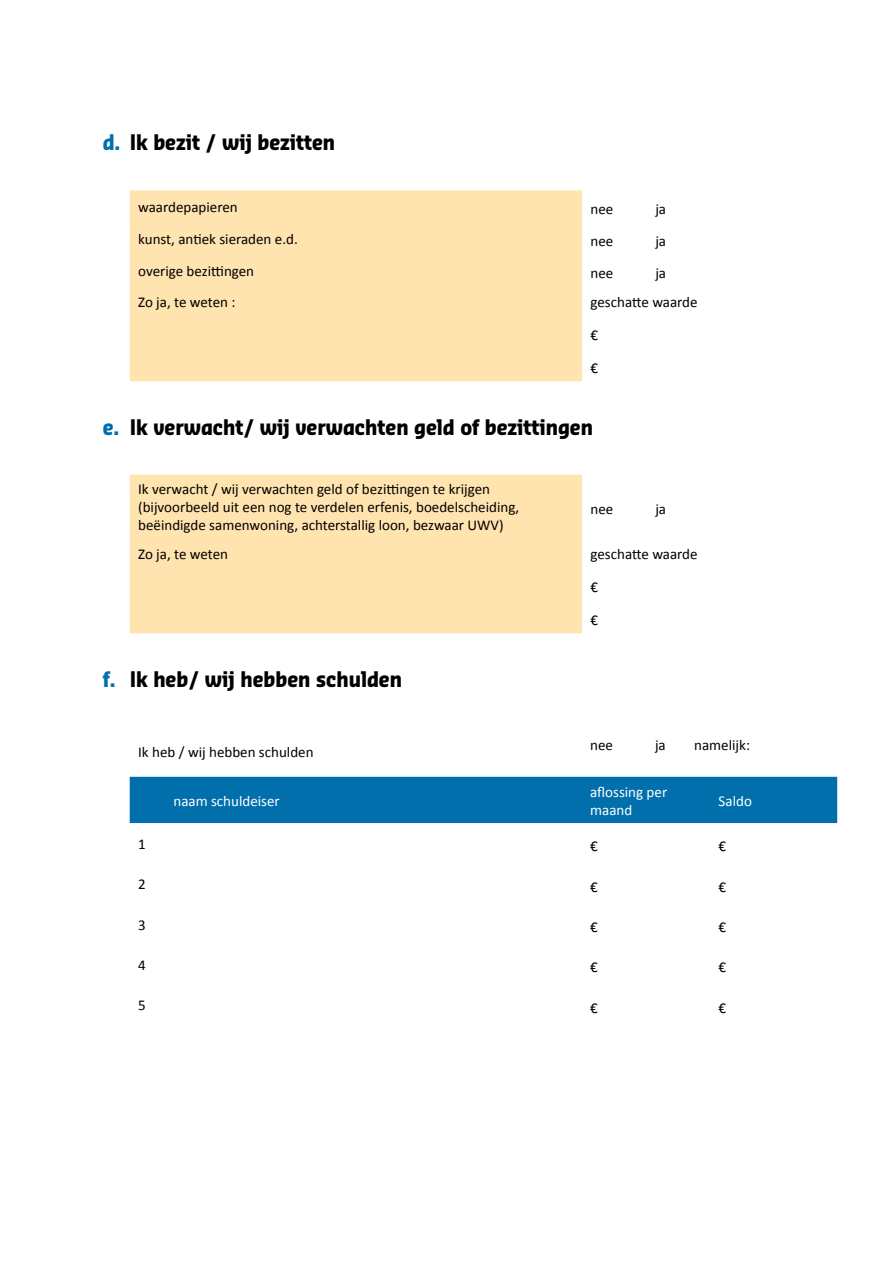
<style>
.page{position:relative;width:893px;height:1263px;background:#fff}
.page>*{position:absolute;margin:0;border:0;box-sizing:border-box;transform-origin:0 0}
.Kop_3_letters{font:700 21px "Sansa Con Pro";color:#000}
.Tekst_Tabel{font:15px/18px "Calibri";color:#000}
.Tekst_Tabel-2{font:15px "Calibri 2";color:#000}
.Tekst_Tabel-3{font:15px "Calibri 2";color:#fff}
.Tekst_Tabel-4{font:15px/18px "Calibri";color:#fff}
.s1{color:#006fac}
.s2{font-family:"Calibri 2"}
</style>
<div class="page">
<div style="left:130px;top:190px;width:452px;height:191px;background:#ffe4b0"></div>
<div style="left:130px;top:475px;width:452px;height:158px;background:#ffe4b0"></div>
<div style="left:130px;top:777px;width:707px;height:46px;background:#006fac"></div>
<h3 class="Kop_3_letters" style="left:103px;top:129px;width:234px"><span class="s1">d.</span> Ik bezit / wij bezitten</h3>
<p class="Tekst_Tabel-2" style="left:138px;top:198px;width:101px">waardepapieren</p>
<p class="Tekst_Tabel-2" style="left:591px;top:200px;width:24px">nee</p>
<p class="Tekst_Tabel-2" style="left:655px;top:200px;width:12px">ja</p>
<p class="Tekst_Tabel" style="left:138px;top:230px;width:161px">kunst, antiek sieraden e.d.</p>
<p class="Tekst_Tabel-2" style="left:591px;top:232px;width:24px">nee</p>
<p class="Tekst_Tabel-2" style="left:655px;top:232px;width:12px">ja</p>
<p class="Tekst_Tabel" style="left:138px;top:262px;width:117px">overige bezittingen</p>
<p class="Tekst_Tabel-2" style="left:591px;top:264px;width:24px">nee</p>
<p class="Tekst_Tabel-2" style="left:655px;top:264px;width:12px">ja</p>
<p class="Tekst_Tabel" style="left:138px;top:292px;width:99px">Zo ja, te weten :</p>
<p class="Tekst_Tabel" style="left:591px;top:292px;width:109px">geschatte waarde</p>
<p class="Tekst_Tabel-2" style="left:591px;top:325px;width:9px">€</p>
<p class="Tekst_Tabel-2" style="left:591px;top:359px;width:9px">€</p>
<h3 class="Kop_3_letters" style="left:103px;top:413px;width:492px"><span class="s1">e.</span> Ik verwacht/ wij verwachten geld of bezittingen</h3>
<p class="Tekst_Tabel" style="left:138px;top:480px;width:353px">Ik verwacht / wij verwachten geld of bezittingen te krijgen</p>
<p class="Tekst_Tabel" style="left:138px;top:498px;width:383px">(bijvoorbeeld uit een nog te verdelen erfenis, boedelscheiding, beëindigde samenwoning, achterstallig loon, bezwaar UWV)</p>
<p class="Tekst_Tabel-2" style="left:591px;top:500px;width:24px">nee</p>
<p class="Tekst_Tabel-2" style="left:655px;top:500px;width:12px">ja</p>
<p class="Tekst_Tabel" style="left:138px;top:544px;width:91px">Zo ja, te weten</p>
<p class="Tekst_Tabel" style="left:591px;top:544px;width:109px">geschatte waarde</p>
<p class="Tekst_Tabel-2" style="left:591px;top:577px;width:9px">€</p>
<p class="Tekst_Tabel-2" style="left:591px;top:611px;width:9px">€</p>
<h3 class="Kop_3_letters" style="left:103px;top:665px;width:301px"><span class="s1">f.</span> Ik heb/ wij hebben schulden</h3>
<p class="Tekst_Tabel-2" style="left:138px;top:743px;width:177px">Ik heb / wij hebben schulden</p>
<p class="Tekst_Tabel-2" style="left:590px;top:736px;width:24px">nee</p>
<p class="Tekst_Tabel-2" style="left:655px;top:736px;width:12px">ja</p>
<p class="Tekst_Tabel-2" style="left:694px;top:736px;width:57px">namelijk:</p>
<p class="Tekst_Tabel-3" style="left:173px;top:791px;width:108px">naam schuldeiser</p>
<p class="Tekst_Tabel-4" style="left:590px;top:782px;width:79px">aflossing per <span class="s2">maand</span></p>
<p class="Tekst_Tabel-3" style="left:719px;top:791px;width:35px">Saldo</p>
<p class="Tekst_Tabel-2" style="left:138px;top:834px;width:9px">1</p>
<p class="Tekst_Tabel-2" style="left:590px;top:837px;width:9px">€</p>
<p class="Tekst_Tabel-2" style="left:719px;top:837px;width:9px">€</p>
<p class="Tekst_Tabel-2" style="left:138px;top:875px;width:9px">2</p>
<p class="Tekst_Tabel-2" style="left:590px;top:877px;width:9px">€</p>
<p class="Tekst_Tabel-2" style="left:719px;top:877px;width:9px">€</p>
<p class="Tekst_Tabel" style="left:138px;top:915px;width:9px">3</p>
<p class="Tekst_Tabel-2" style="left:590px;top:918px;width:9px">€</p>
<p class="Tekst_Tabel-2" style="left:719px;top:918px;width:9px">€</p>
<p class="Tekst_Tabel-2" style="left:138px;top:956px;width:9px">4</p>
<p class="Tekst_Tabel-2" style="left:590px;top:958px;width:9px">€</p>
<p class="Tekst_Tabel-2" style="left:719px;top:958px;width:9px">€</p>
<p class="Tekst_Tabel-2" style="left:138px;top:996px;width:9px">5</p>
<p class="Tekst_Tabel-2" style="left:590px;top:998px;width:9px">€</p>
<p class="Tekst_Tabel-2" style="left:719px;top:998px;width:9px">€</p>
</div>
